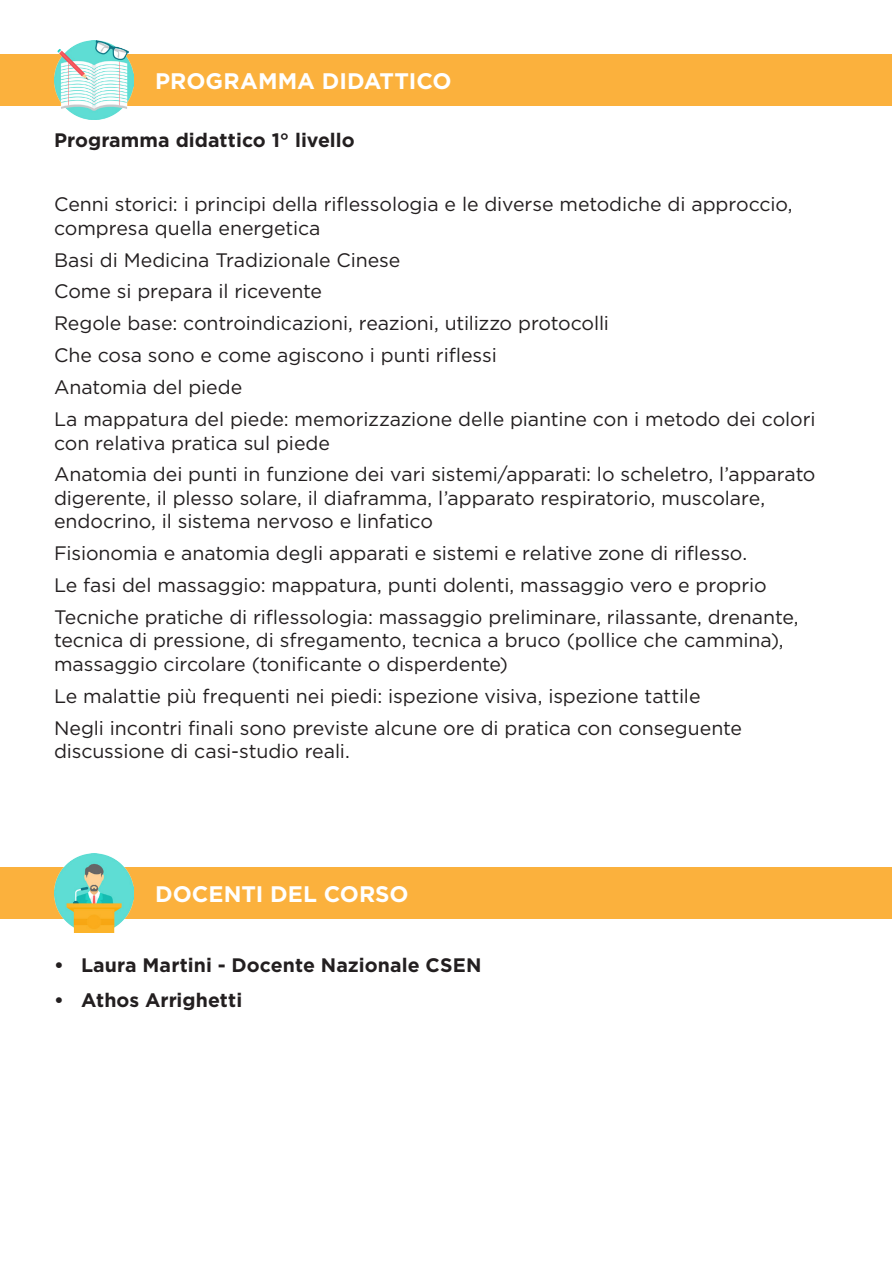
<style>
.page{position:relative;width:893px;height:1263px;background:#fff}
.page>*{position:absolute;margin:0;border:0;box-sizing:border-box;transform-origin:0 0}
.t1{font:700 22.5px "Gotham";color:#fff}
.t2{font:19.5px/23.4px "Gotham";letter-spacing:-.005em;color:#231f20}
.t3{font:700 19.5px "Gotham";color:#231f20}
</style>
<div class="page">
<div style="left:1px;top:54px;width:891px;height:52px;background:#fbb13d"></div>
<div style="left:1px;top:867px;width:891px;height:52px;background:#fbb13d"></div>
<img style="left:54px;top:40px;width:79px;height:79px">
<img style="left:54px;top:854px;width:79px;height:79px">
<p class="t1" style="left:155px;top:66px;width:298px">PROGRAMMA DIDATTICO</p>
<p class="t3" style="left:54px;top:128px;width:302px">Programma didattico 1° livello</p>
<p class="t2" style="left:54px;top:192px;width:740px">Cenni storici: i principi della riflessologia e le diverse metodiche di approccio, compresa quella energetica</p>
<p class="t2" style="left:54px;top:248px;width:348px">Basi di Medicina Tradizionale Cinese</p>
<p class="t2" style="left:54px;top:279px;width:270px">Come si prepara il ricevente</p>
<p class="t2" style="left:54px;top:311px;width:557px">Regole base: controindicazioni, reazioni, utilizzo protocolli</p>
<p class="t2" style="left:54px;top:343px;width:444px">Che cosa sono e come agiscono i punti riflessi</p>
<p class="t2" style="left:54px;top:375px;width:190px">Anatomia del piede</p>
<p class="t2" style="left:54px;top:407px;width:763px">La mappatura del piede: memorizzazione delle piantine con i metodo dei colori con relativa pratica sul piede</p>
<p class="t2" style="left:54px;top:462px;width:763px">Anatomia dei punti in funzione dei vari sistemi/apparati: lo scheletro, l’apparato digerente, il plesso solare, il diaframma, l’apparato respiratorio, muscolare, endocrino, il sistema nervoso e linfatico</p>
<p class="t2" style="left:54px;top:541px;width:695px">Fisionomia e anatomia degli apparati e sistemi e relative zone di riflesso.</p>
<p class="t2" style="left:54px;top:573px;width:714px">Le fasi del massaggio: mappatura, punti dolenti, massaggio vero e proprio</p>
<p class="t2" style="left:54px;top:605px;width:746px">Tecniche pratiche di riflessologia: massaggio preliminare, rilassante, drenante, tecnica di pressione, di sfregamento, tecnica a bruco (pollice che cammina), massaggio circolare (tonificante o disperdente)</p>
<p class="t2" style="left:54px;top:684px;width:648px">Le malattie più frequenti nei piedi: ispezione visiva, ispezione tattile</p>
<p class="t2" style="left:54px;top:715px;width:690px">Negli incontri finali sono previste alcune ore di pratica con conseguente discussione di casi-studio reali.</p>
<p class="t1" style="left:155px;top:879px;width:255px">DOCENTI DEL CORSO</p>
<p class="t3" style="left:54px;top:952px;width:429px">• Laura Martini - Docente Nazionale CSEN</p>
<p class="t3" style="left:54px;top:987px;width:190px">• Athos Arrighetti</p>
</div>
